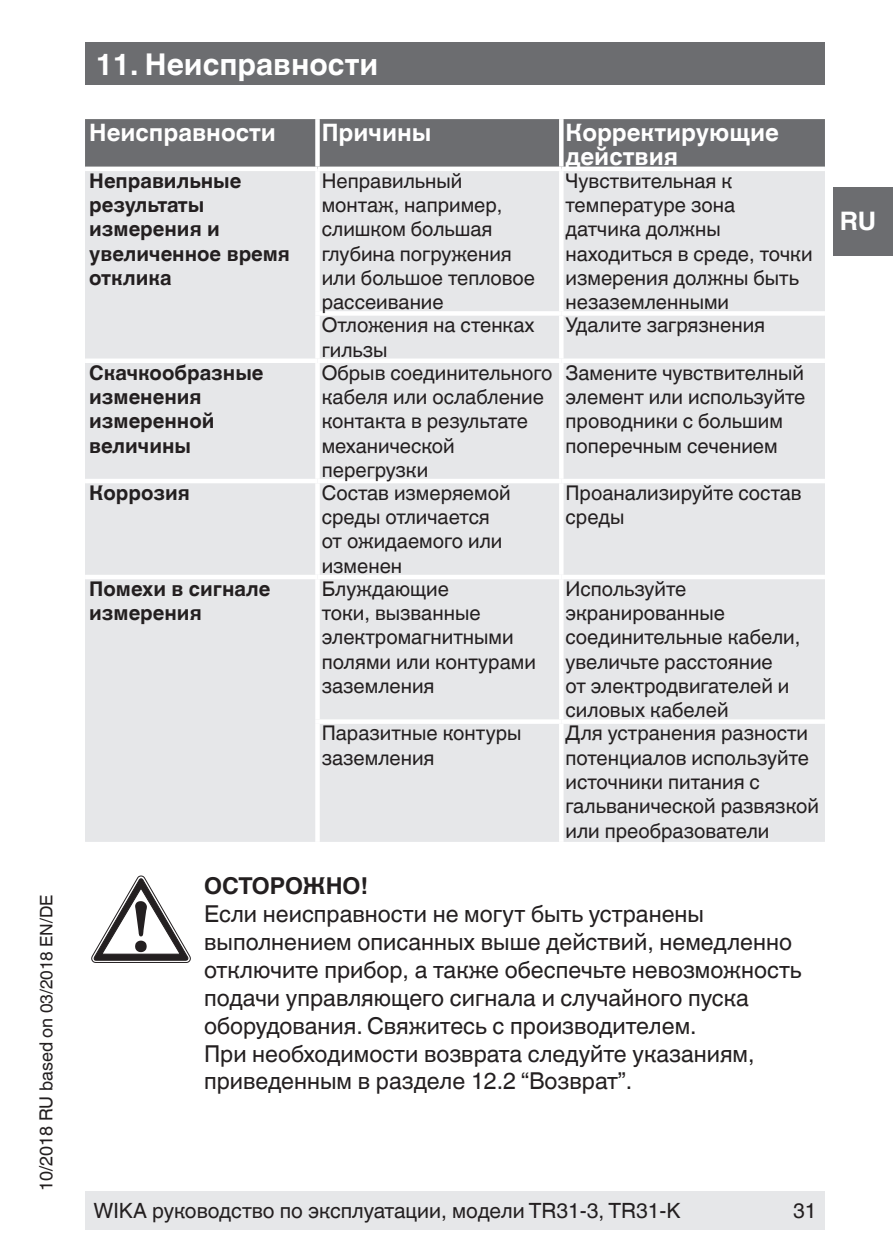
<style>
.page{position:relative;width:893px;height:1259px;background:#fff}
.page>*{position:absolute;margin:0;border:0;box-sizing:border-box;transform-origin:0 0}
.t1{font:700 30px "Helvetica World";color:#fff}
.t2{font:700 25.5px "Helvetica World";color:#fff}
.t3{font:700 24px/24px "Helvetica World";color:#fff}
.t4{font:23.4px/27.9px "Helvetica World";color:#231f20}
.t5{font:700 23.4px "Helvetica World";color:#231f20}
.t6{font:21px "Helvetica World";color:#231f20}
.t7{font:20.4px/24.3px "Helvetica World";color:#231f20}
.t8{font:700 20.4px/24.3px "Helvetica World";color:#231f20}
.t9{font:18px "Helvetica World";color:#231f20}
.s1{font-size:17.4px}
</style>
<div class="page">
<div style="left:85px;top:1191px;width:740px;height:38px;background:#e6e7e9"></div>
<div style="left:833px;top:187px;width:60px;height:68px;background:#6c6d70"></div>
<div style="left:85px;top:43px;width:740px;height:42px;background:#6c6d70"></div>
<div style="left:85px;top:119px;width:740px;height:48px;background:#6c6d70"></div>
<div style="left:85px;top:171px;width:740px;height:308px;background:#e6e7e9"></div>
<div style="left:85px;top:483px;width:740px;height:359px;background:#e6e7e9"></div>
<div style="left:315px;top:119px;width:5px;height:48px;background:#fff"></div>
<div style="left:559px;top:119px;width:5px;height:48px;background:#fff"></div>
<div style="left:315px;top:171px;width:5px;height:140px;background:#fff"></div>
<div style="left:559px;top:171px;width:5px;height:140px;background:#fff"></div>
<div style="left:315px;top:311px;width:246px;height:5px;background:#fff"></div>
<div style="left:315px;top:316px;width:5px;height:42px;background:#fff"></div>
<div style="left:561px;top:311px;width:264px;height:5px;background:#fff"></div>
<div style="left:559px;top:316px;width:5px;height:42px;background:#fff"></div>
<div style="left:85px;top:358px;width:232px;height:5px;background:#fff"></div>
<div style="left:317px;top:358px;width:244px;height:5px;background:#fff"></div>
<div style="left:315px;top:363px;width:5px;height:116px;background:#fff"></div>
<div style="left:561px;top:358px;width:264px;height:5px;background:#fff"></div>
<div style="left:559px;top:363px;width:5px;height:116px;background:#fff"></div>
<div style="left:315px;top:483px;width:5px;height:92px;background:#fff"></div>
<div style="left:559px;top:483px;width:5px;height:92px;background:#fff"></div>
<hr style="left:85px;top:575px;width:232px;height:4px;background:#fff">
<hr style="left:317px;top:575px;width:244px;height:4px;background:#fff">
<div style="left:315px;top:579px;width:5px;height:140px;background:#fff"></div>
<hr style="left:561px;top:575px;width:264px;height:4px;background:#fff">
<div style="left:559px;top:579px;width:5px;height:140px;background:#fff"></div>
<div style="left:315px;top:719px;width:246px;height:5px;background:#fff"></div>
<div style="left:315px;top:724px;width:5px;height:118px;background:#fff"></div>
<div style="left:561px;top:719px;width:264px;height:5px;background:#fff"></div>
<div style="left:559px;top:724px;width:5px;height:118px;background:#fff"></div>
<svg style="left:92px;top:876px;width:99px;height:86px"></svg>
<p class="t9" style="left:36px;top:1191px;width:298px;rotate:-90deg">10/2018 RU based on <span class="s1">03/2018 EN/DE</span></p>
<h1 class="t1" style="left:96px;top:47px;width:284px">11. Неисправности</h1>
<p class="t3" style="left:89px;top:120px;width:188px">Неисправности</p>
<p class="t3" style="left:322px;top:120px;width:111px">Причины</p>
<p class="t3" style="left:565px;top:120px;width:215px">Корректирующие действия</p>
<p class="t8" style="left:89px;top:168px;width:202px">Неправильные результаты измерения и увеличенное время отклика</p>
<p class="t7" style="left:322px;top:168px;width:215px">Неправильный монтаж, например, слишком большая глубина погружения или большое тепловое рассеивание</p>
<p class="t7" style="left:566px;top:168px;width:248px">Чувствительная к температуре зона датчика должны находиться в среде, точки измерения должны быть незаземленными</p>
<p class="t7" style="left:322px;top:313px;width:214px">Отложения на стенках гильзы</p>
<p class="t7" style="left:566px;top:313px;width:201px">Удалите загрязнения</p>
<p class="t8" style="left:89px;top:360px;width:176px">Скачкообразные изменения измеренной величины</p>
<p class="t7" style="left:322px;top:360px;width:232px">Обрыв соединительного кабеля или ослабление контакта в результате механической перегрузки</p>
<p class="t7" style="left:566px;top:360px;width:241px">Замените чувствителный элемент или используйте проводники с большим поперечным сечением</p>
<p class="t8" style="left:89px;top:481px;width:102px">Коррозия</p>
<p class="t7" style="left:322px;top:481px;width:190px">Состав измеряемой среды отличается от ожидаемого или изменен</p>
<p class="t7" style="left:566px;top:481px;width:238px">Проанализируйте состав среды</p>
<p class="t8" style="left:89px;top:576px;width:183px">Помехи в сигнале измерения</p>
<p class="t7" style="left:322px;top:576px;width:216px">Блуждающие<br>токи, вызванные электромагнитными полями или контурами заземления</p>
<p class="t7" style="left:566px;top:576px;width:236px">Используйте экранированные соединительные кабели, увеличьте расстояние<br>от электродвигателей и силовых кабелей</p>
<p class="t7" style="left:322px;top:721px;width:201px">Паразитные контуры заземления</p>
<p class="t7" style="left:566px;top:721px;width:255px">Для устранения разности потенциалов используйте источники питания с гальванической развязкой или преобразователи</p>
<p class="t5" style="left:204px;top:872px;width:166px">ОСТОРОЖНО!</p>
<p class="t4" style="left:204px;top:900px;width:599px">Если неисправности не могут быть устранены выполнением описанных выше действий, немедленно отключите прибор, а также обеспечьте невозможность подачи управляющего сигнала и случайного пуска оборудования. Свяжитесь с производителем.<br>При необходимости возврата следуйте указаниям, приведенным в разделе 12.2 “Возврат”.</p>
<p class="t2" style="left:840px;top:207px;width:38px">RU</p>
<p class="t6" style="left:94px;top:1198px;width:589px">WIKA руководство по эксплуатации, модели TR31-3, TR31-K</p>
<p class="t6" style="left:793px;top:1198px;width:25px">31</p>
</div>
